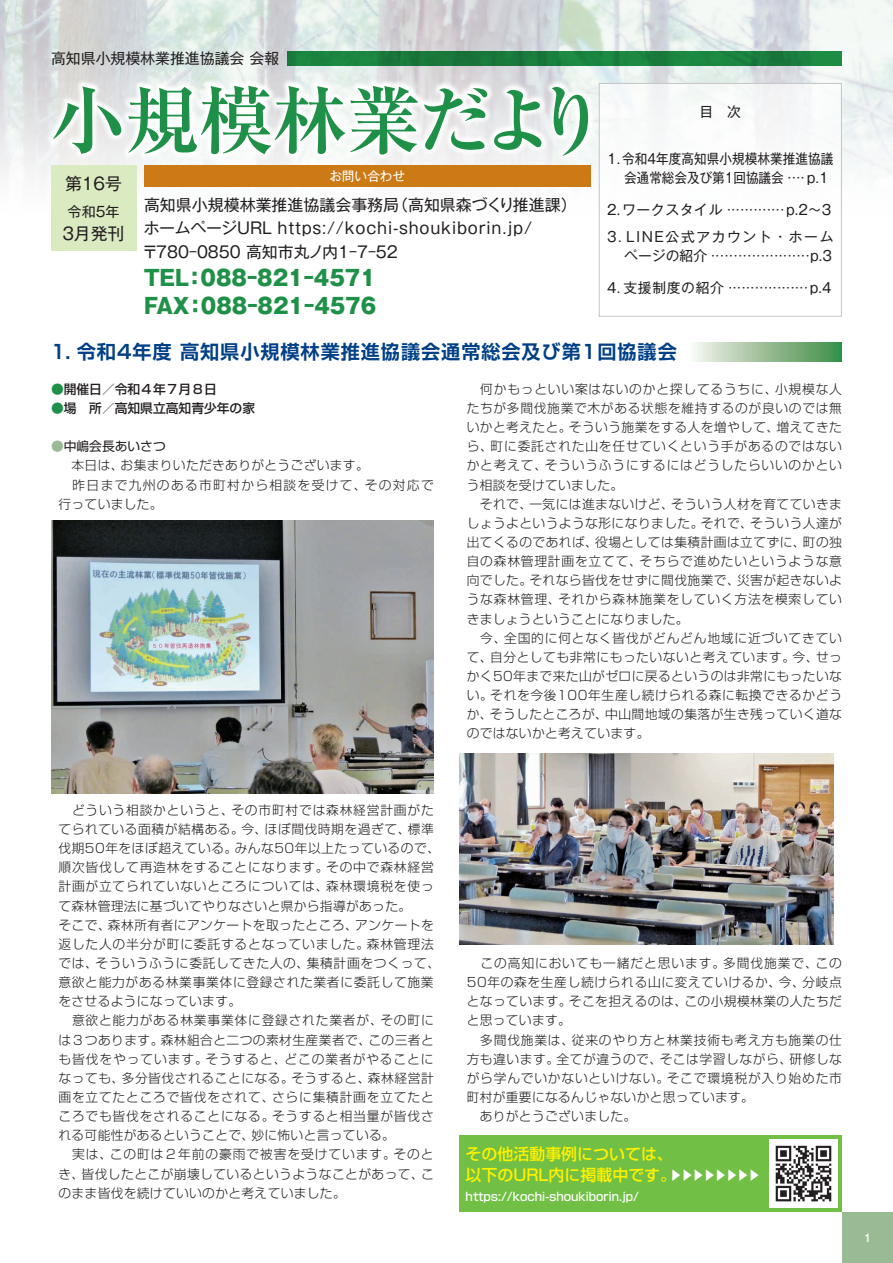
<style>
.page{position:relative;width:893px;height:1263px;background:#fff}
.page>*{position:absolute;margin:0;border:0;box-sizing:border-box;transform-origin:0 0}
.t1{font:700 74.4px "Ryumin Pro";letter-spacing:-.01em;color:#1f9047}
.t2{font:800 21.3px/28.7px "Gothic MB101 Pro";color:#1f9047;scale:.96 1}
.t3{font:700 19.2px "Shin Go Pro De";letter-spacing:.05em;color:#014086}
.t4{font:16.95px "Gothic MB101 Pro";color:#231f20}
.t5{font:15.9px/23.4px "Gothic MB101 Pro";color:#231f20}
.t6{font:500 15.9px/21.3px "Shin Go Pro";color:#fff101}
.t7{font:14.85px "Gothic MB101 Pro";color:#231f20}
.t8{font:14.1px "Gothic MB101 Pro";color:#231f20}
.t9{font:13.8px/19.2px "Gothic MB101 Pro";letter-spacing:.115em;color:#231f20;text-align:right}
.t10{font:13.8px/19.2px "Gothic MB101 Pro";letter-spacing:.01em;color:#231f20}
.t11{font:300 13.8px "Gothic MB101 Pro";color:#231f20}
.t12{font:13.8px "Gothic MB101 Pro";letter-spacing:.045em;color:#231f20}
.t13{font:300 12.75px/19.2px "Shin Go Pro";letter-spacing:.05em;color:#231f20}
.t14{font:300 12.75px/19.2px "Shin Go Pro";letter-spacing:.025em;color:#231f20}
.t15{font:500 12.75px "Shin Go Pro";color:#231f20}
.t16{font:12.75px "Gothic MB101 Pro";letter-spacing:-.015em;color:#fff}
.t17{font:500 11.7px "Shin Go Pro";color:#fff}
.t18{font:500 10.65px "Gothic MB101 Pro";color:#fff}
.s1{font-weight:300}
.s2{font-weight:400}
.s3{color:#1f9047}
.s4{font-weight:500;color:#99bb93}
.s5{font-size:12.75px;color:#fff}
</style>
<div class="page">
<img style="left:0;top:0;width:893px;height:794px">
<img style="left:51px;top:521px;width:383px;height:272px">
<img style="left:459px;top:753px;width:375px;height:192px">
<svg style="left:46px;top:78px;width:550px;height:85px"></svg>
<div style="left:51px;top:166px;width:85px;height:85px;background:#daeac1"></div>
<div style="left:144px;top:166px;width:446px;height:21px;background:#cb7a16"></div>
<div style="left:599px;top:83px;width:242px;height:233px;background:#fff"></div>
<div style="left:599px;top:83px;width:243px;height:234px;border:1px solid #c7c8ca"></div>
<svg style="left:288px;top:51px;width:554px;height:15px;background:#1a7f3e"></svg>
<svg style="left:51px;top:342px;width:791px;height:19px"></svg>
<div style="left:459px;top:1135px;width:383px;height:77px;background:#71bf44"></div>
<img style="left:770px;top:1140px;width:68px;height:68px">
<div style="left:842px;top:1212px;width:51px;height:51px;background:#99bb93"></div>
<p class="t7" style="left:51px;top:46px;width:230px">高知県小規模林業推進協議会 会報</p>
<h1 class="t1" style="left:51px;top:61px;width:559px">小規模林業だより</h1>
<h3 class="t4" style="left:65px;top:169px;width:58px">第16号</h3>
<p class="t8" style="left:68px;top:199px;width:53px">令和5年</p>
<h3 class="t4" style="left:63px;top:220px;width:63px">3月発刊</h3>
<p class="t16" style="left:329px;top:166px;width:77px">お問い合わせ</p>
<p class="t5" style="left:142px;top:191px;width:436px">高知県小規模林業推進協議会事務局（高知県森づくり推進課）ホームページURL https://kochi-shoukiborin.jp/〒780-0850 高知市丸ノ内1-7-52</p>
<h2 class="t2" style="left:144px;top:260px;width:243px">TEL：088-821-4571<br>FAX：088-821-4576</h2>
<p class="t10" style="left:700px;top:100px;width:43px">目　次</p>
<p class="t10" style="left:624px;top:147px;width:211px;text-indent:-17px">1.令和4年度高知県小規模林業推進協議会通常総会及び第1回協議会<span class="s1">・・・・</span>p.1</p>
<p class="t12" style="left:607px;top:198px;width:225px">2. ワークスタイル<span class="s1">・・・・・・・・・・・・・</span>p.2〜3</p>
<p class="t9" style="left:607px;top:226px;width:228px">3. LINE公式アカウント・ホームページの紹介<span class="s1">・・・・・・・・・・・・・・・・・・・・・・</span>p.3</p>
<p class="t11" style="left:607px;top:277px;width:226px"><span class="s2">4. 支援制度の紹介</span>・・・・・・・・・・・・・・・・・・ <span class="s2">p.4</span></p>
<h3 class="t3" style="left:51px;top:336px;width:627px">1. 令和4年度 高知県小規模林業推進協議会通常総会及び第1回協議会</h3>
<p class="t15" style="left:51px;top:379px;width:167px"><span class="s3">●</span>開催日／令和４年７月８日</p>
<p class="t15" style="left:51px;top:398px;width:206px"><span class="s3">●</span>場　所／高知県立高知青少年の家</p>
<p class="t14" style="left:58px;top:435px;width:377px;text-indent:-7px"><span class="s4">●</span><span class="s2">中嶋会長あいさつ<br></span>　本日は、お集まりいただきありがとうございます。<br>　昨日まで九州のある市町村から相談を受けて、その対応で行っていました。</p>
<p class="t13" style="left:467px;top:378px;width:377px">　何かもっといい案はないのかと探してるうちに、小規模な人たちが多間伐施業で木がある状態を維持するのが良いのでは無いかと考えたと。そういう施業をする人を増やして、増えてきたら、町に委託された山を任せていくという手があるのではないかと考えて、そういうふうにするにはどうしたらいいのかという相談を受けていました。<br>　それで、一気には進まないけど、そういう人材を育てていきましょうよというような形になりました。それで、そういう人達が出てくるのであれば、役場としては集積計画は立てずに、町の独自の森林管理計画を立てて、そちらで進めたいというような意向でした。それなら皆伐をせずに間伐施業で、災害が起きないような森林管理、それから森林施業をしていく方法を模索していきましょうということになりました。<br>　今、全国的に何となく皆伐がどんどん地域に近づいてきていて、自分としても非常にもったいないと考えています。今、せっかく50年まで来た山がゼロに戻るというのは非常にもったいない。それを今後100年生産し続けられる森に転換できるかどうか、そうしたところが、中山間地域の集落が生き残っていく道なのではないかと考えています。</p>
<p class="t13" style="left:58px;top:799px;width:383px">　どういう相談かというと、その市町村では森林経営計画がたてられている面積が結構ある。今、ほぼ間伐時期を過ぎて、標準伐期50年をほぼ超えている。みんな50年以上たっているので、順次皆伐して再造林をすることになります。その中で森林経営計画が立てられていないところについては、森林環境税を使って森林管理法に基づいてやりなさいと県から指導があった。<br>そこで、森林所有者にアンケートを取ったところ、アンケートを返した人の半分が町に委託するとなっていました。森林管理法では、そういうふうに委託してきた人の、集積計画をつくって、意欲と能力がある林業事業体に登録された業者に委託して施業をさせるようになっています。<br>　意欲と能力がある林業事業体に登録された業者が、その町には３つあります。森林組合と二つの素材生産業者で、この三者とも皆伐をやっています。そうすると、どこの業者がやることになっても、多分皆伐されることになる。そうすると、森林経営計画を立てたところで皆伐をされて、さらに集積計画を立てたところでも皆伐をされることになる。そうすると相当量が皆伐される可能性があるということで、妙に怖いと言っている。<br>　実は、この町は２年前の豪雨で被害を受けています。そのとき、皆伐したとこが崩壊しているというようなことがあって、このまま皆伐を続けていいのかと考えていました。</p>
<p class="t13" style="left:467px;top:952px;width:377px">　この高知においても一緒だと思います。多間伐施業で、この<br>50年の森を生産し続けられる山に変えていけるか、今、分岐点となっています。そこを担えるのは、この小規模林業の人たちだと思っています。<br>　多間伐施業は、従来のやり方と林業技術も考え方も施業の仕方も違います。全てが違うので、そこは学習しながら、研修しながら学んでいかないといけない。そこで環境税が入り始めた市町村が重要になるんじゃないかと思っています。<br>　ありがとうございました。</p>
<p class="t6" style="left:466px;top:1141px;width:296px">その他活動事例については、<br>以下のURL内に掲載中です。<span class="s5">▶▶▶▶▶▶▶▶</span></p>
<p class="t17" style="left:466px;top:1186px;width:175px">https://kochi-shoukiborin.jp/</p>
<p class="t18" style="left:863px;top:1228px;width:10px">1</p>
</div>
